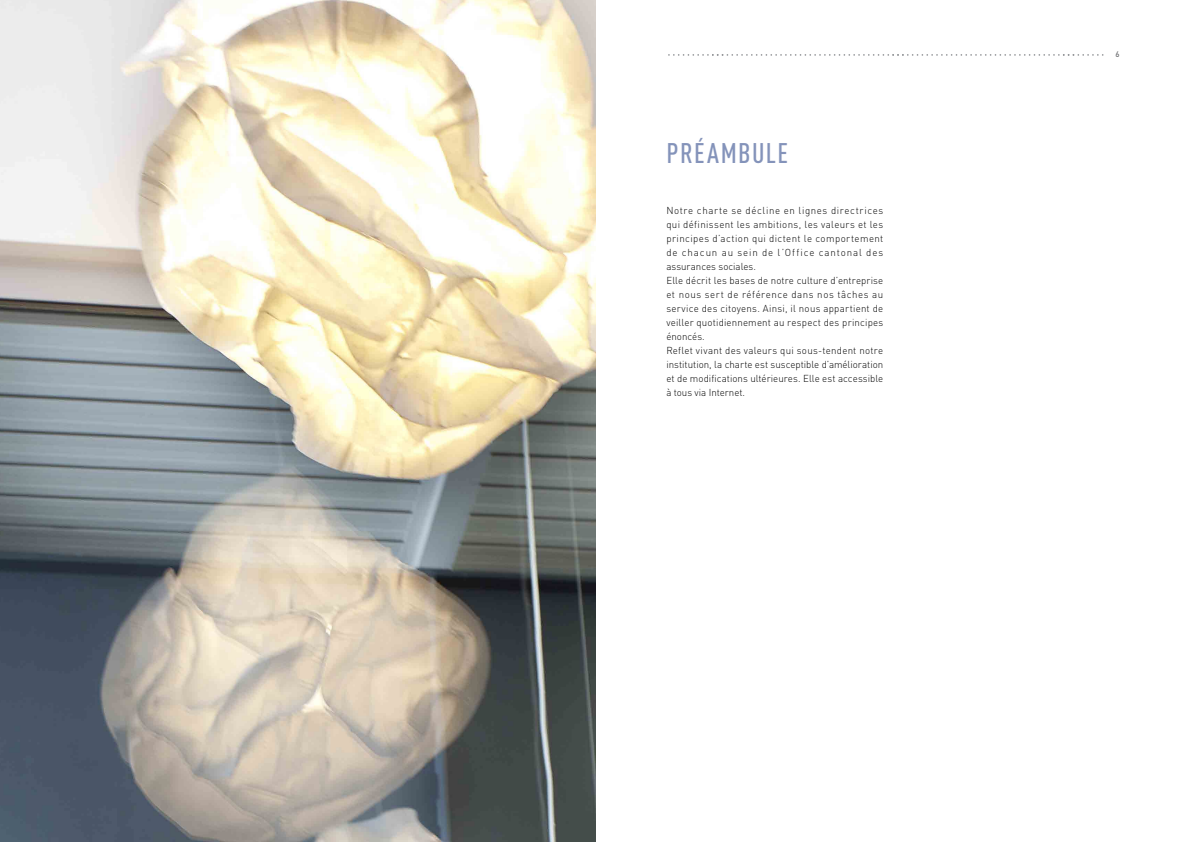
<style>
.page{position:relative;width:1191px;height:842px;background:#fff}
.page>*{position:absolute;margin:0;border:0;box-sizing:border-box;transform-origin:0 0}
.Style_de_paragraphe{font:500 condensed 28px "DINOT";letter-spacing:.05em;color:#8493ba}
.Corps_de_texte{font:300 10px/14px "DIN Pro";letter-spacing:.015em;color:#000;text-align:justify}
.t1{font:500 8px "DIN Pro";color:#6d6e71}
</style>
<div class="page">
<svg style="left:668px;top:54px;width:435px;height:2px"></svg>
<img style="left:0;top:0;width:595px;height:842px">
<p class="Style_de_paragraphe" style="left:666px;top:136px;width:123px">PRÉAMBULE</p>
<p class="Corps_de_texte" style="left:666px;top:203px;width:218px">Notre charte se décline en lignes directrices qui définissent les ambitions, les valeurs et les principes d’action qui dictent le comportement de chacun au sein de l’Office cantonal des assurances sociales.</p>
<p class="Corps_de_texte" style="left:666px;top:273px;width:218px">Elle décrit les bases de notre culture d’entreprise et nous sert de référence dans nos tâches au service des citoyens. Ainsi, il nous appartient de veiller quotidiennement au respect des principes énoncés.</p>
<p class="Corps_de_texte" style="left:666px;top:343px;width:218px">Reflet vivant des valeurs qui sous-tendent notre institution, la charte est susceptible d’amélioration et de modifications ultérieures. Elle est accessible à tous via Internet.</p>
<p class="t1" style="left:1115px;top:49px;width:6px">6</p>
</div>
